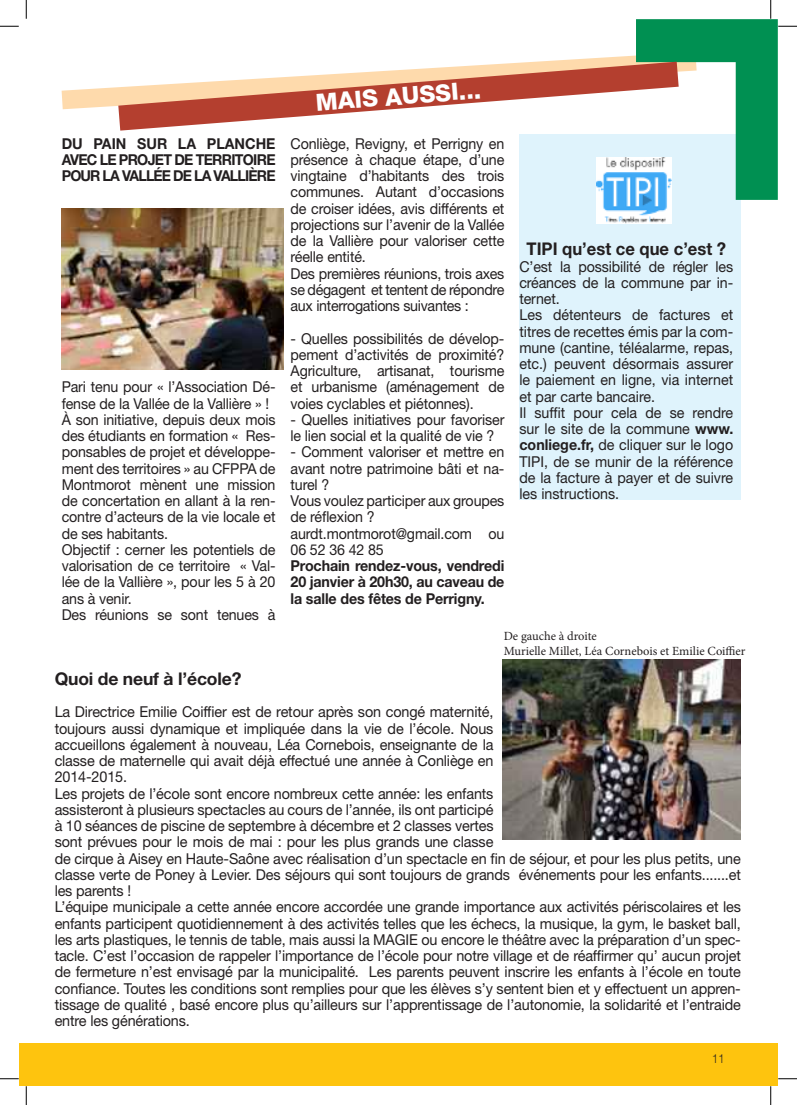
<style>
.page{position:relative;width:797px;height:1105px;background:#fff}
.page>*{position:absolute;margin:0;border:0;box-sizing:border-box;transform-origin:0 0}
.t1{font:800 23.75px "Helvetica Neue LT Std";color:#fff}
.t2{font:700 17.5px "Helvetica Neue LT Std";letter-spacing:-.005em;color:#231f20;scale:.95 1}
.t3{font:700 17.5px "Helvetica Neue LT Std";letter-spacing:-.005em;color:#231f20}
.t4{font:15px/16.2px "Helvetica Neue LT Std";letter-spacing:-.01em;color:#231f20;scale:.95 1}
.t5{font:15px/16.2px "Helvetica Neue LT Std";letter-spacing:-.01em;color:#231f20;scale:.96 1}
.t6{font:700 15px/16.2px "Helvetica Neue LT Std";letter-spacing:-.01em;color:#231f20;text-align:justify;scale:.95 1}
.t7{font:12.5px/15px "Minion Pro";color:#231f20}
.t8{font:300 12.5px "Helvetica Neue LT Std";color:#231f20;scale:.88 1}
.s1{font-weight:700}
</style>
<div class="page">
<div style="left:519px;top:134px;width:222px;height:366px;background:#dff3fc"></div>
<img style="left:62px;top:209px;width:221px;height:161px">
<div style="left:19px;top:1043px;width:758px;height:43px;background:#fec40e"></div>
<svg style="left:62px;top:55px;width:574px;height:54px"></svg>
<svg style="left:118px;top:62px;width:518px;height:69px"></svg>
<img style="left:596px;top:157px;width:76px;height:67px">
<img style="left:502px;top:660px;width:239px;height:179px">
<svg style="left:0;top:25px;width:19px;height:2px"></svg>
<svg style="left:0;top:1078px;width:19px;height:1px"></svg>
<svg style="left:778px;top:1078px;width:19px;height:1px"></svg>
<svg style="left:25px;top:0;width:2px;height:19px"></svg>
<svg style="left:25px;top:1086px;width:2px;height:19px"></svg>
<svg style="left:636px;top:0;width:161px;height:200px"></svg>
<svg style="left:770px;top:1086px;width:1px;height:19px"></svg>
<p class="t6" style="left:62px;top:135px;width:227px">DU PAIN SUR LA PLANCHE AVEC LE PROJET DE TERRITOIRE POUR LA VALLÉE DE LA VALLIÈRE</p>
<p class="t4" style="left:62px;top:379px;width:227px">Pari tenu pour « l’Association Dé&shy;fense de la Vallée de la Vallière » !<br>À son initiative, depuis deux mois des étudiants en formation « Res&shy;ponsables de projet et développe&shy;ment des territoires » au CFPPA de<br>Montmorot mènent une mission de concertation en allant à la ren&shy;contre d’acteurs de la vie locale et de ses habitants.<br>Objectif : cerner les potentiels de valorisation de ce territoire « Val&shy;lée de la Vallière », pour les 5 à 20 ans à venir.<br>Des réunions se sont tenues à</p>
<h1 class="t1" style="left:315px;top:88px;width:167px;rotate:-4deg">MAIS AUSSI...</h1>
<p class="t4" style="left:290px;top:135px;width:227px">Conliège, Revigny, et Perrigny en présence à chaque étape, d’une vingtaine d’habitants des trois communes. Autant d’occasions de croiser idées, avis différents et projections sur l’avenir de la Vallée de la Vallière pour valoriser cette réelle entité.<br>Des premières réunions, trois axes se dégagent et tentent de répondre aux interrogations suivantes :</p>
<p class="t4" style="left:290px;top:330px;width:227px;text-align:justify">- Quelles possibilités de dévelop&shy;pement d’activités de proximité?<br>Agriculture, artisanat, tourisme et urbanisme (aménagement de voies cyclables et piétonnes).</p>
<p class="t4" style="left:290px;top:411px;width:227px">- Quelles initiatives pour favoriser le lien social et la qualité de vie ?</p>
<p class="t4" style="left:290px;top:444px;width:226px">- Comment valoriser et mettre en avant notre patrimoine bâti et na&shy;turel ?<br>Vous voulez participer aux groupes de réflexion ? aurdt.montmorot@gmail.com ou<br>06 52 36 42 85</p>
<p class="t6" style="left:290px;top:557px;width:227px">Prochain rendez-vous, vendredi 20 janvier à 20h30, au caveau de la salle des fêtes de Perrigny.</p>
<p class="t2" style="left:526px;top:238px;width:212px">TIPI qu’est ce que c’est ?</p>
<p class="t4" style="left:519px;top:258px;width:227px">C’est la possibilité de régler les créances de la commune par in&shy;ternet.<br>Les détenteurs de factures et titres de recettes émis par la com&shy;mune (cantine, téléalarme, repas, etc.) peuvent désormais assurer le paiement en ligne, via internet et par carte bancaire.<br>Il suffit pour cela de se rendre sur le site de la commune <span class="s1">www. conliege.fr,</span> de cliquer sur le logo<br>TIPI, de se munir de la référence de la facture à payer et de suivre les instructions.</p>
<p class="t7" style="left:503px;top:628px;width:243px">De gauche à droite<br>Murielle Millet, Léa Cornebois et Emilie Coiffier</p>
<p class="t3" style="left:55px;top:668px;width:188px">Quoi de neuf à l’école?</p>
<p class="t5" style="left:55px;top:704px;width:716px">La Directrice Emilie Coiffier est de retour après son congé maternité,<br>toujours aussi dynamique et impliquée dans la vie de l’école. Nous<br>accueillons également à nouveau, Léa Cornebois, enseignante de la<br>classe de maternelle qui avait déjà effectué une année à Conliège en<br>2014-2015.<br>Les projets de l’école sont encore nombreux cette année: les enfants<br>assisteront à plusieurs spectacles au cours de l’année, ils ont participé<br>à 10 séances de piscine de septembre à décembre et 2 classes vertes<br>sont prévues pour le mois de mai : pour les plus grands une classe<br>de cirque à Aisey en Haute-Saône avec réalisation d’un spectacle en fin de séjour, et pour les plus petits, une classe verte de Poney à Levier. Des séjours qui sont toujours de grands événements pour les enfants.......et les parents !<br>L’équipe municipale a cette année encore accordée une grande importance aux activités périscolaires et les enfants participent quotidiennement à des activités telles que les échecs, la musique, la gym, le basket ball, les arts plastiques, le tennis de table, mais aussi la MAGIE ou encore le théâtre avec la préparation d’un spec&shy;tacle. C’est l’occasion de rappeler l’importance de l’école pour notre village et de réaffirmer qu’ aucun projet de fermeture n’est envisagé par la municipalité. Les parents peuvent inscrire les enfants à l’école en toute confiance. Toutes les conditions sont remplies pour que les élèves s’y sentent bien et y effectuent un appren&shy;tissage de qualité , basé encore plus qu’ailleurs sur l’apprentissage de l’autonomie, la solidarité et l’entraide entre les générations.</p>
<p class="t8" style="left:712px;top:1051px;width:15px">11</p>
</div>
